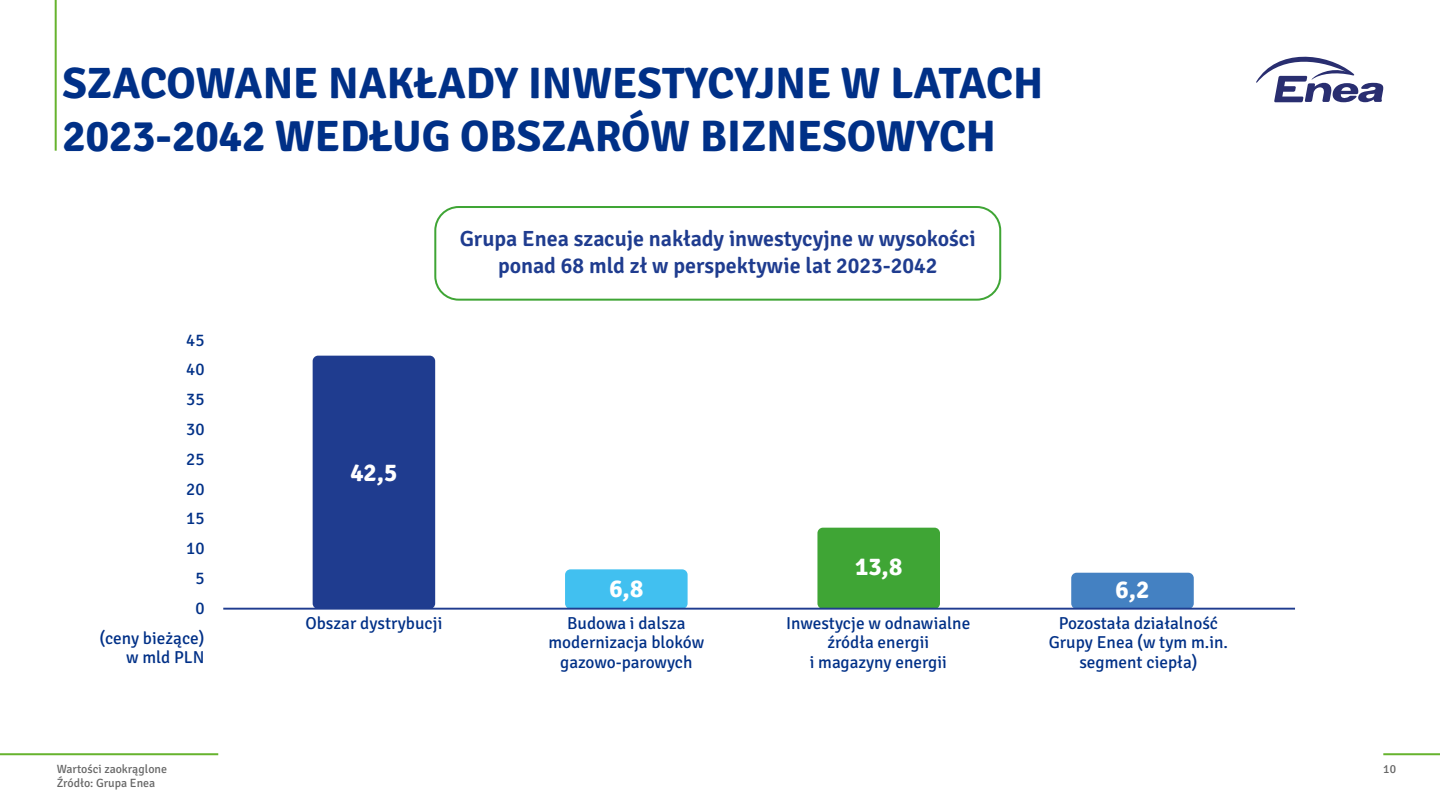
<style>
.page{position:relative;width:1440px;height:811px;background:#fff}
.page>*{position:absolute;margin:0;border:0;box-sizing:border-box;transform-origin:0 0}
.t1{font:700 44px/52.8px "Signika";color:#003087}
.t2{font:700 25px "Signika";color:#fff}
.t3{font:600 22px/26.4px "Signika";color:#1f3c8f;text-align:center}
.t4{font:17.2px/29.8px "Signika";color:#003087;text-align:center}
.t5{font:12px/14.4px "Signika";color:#666}
</style>
<div class="page">
<hr style="left:0;top:752px;width:218px;height:2px;background:#66b32e">
<hr style="left:1383px;top:752px;width:57px;height:2px;background:#66b32e">
<hr style="left:55px;top:0;width:2px;height:151px;background:#66b32e">
<svg style="left:1256px;top:56px;width:128px;height:46px"></svg>
<div style="left:1071px;top:572px;width:123px;height:36px;background:#4481c2;border-radius:5px"></div>
<div style="left:817px;top:527px;width:123px;height:81px;background:#3fa535;border-radius:5px"></div>
<div style="left:565px;top:569px;width:123px;height:39px;background:#41c0f0;border-radius:5px"></div>
<div style="left:313px;top:355px;width:122px;height:253px;background:#1f3c8f;border-radius:5px"></div>
<hr style="left:223px;top:607px;width:1072px;height:2px;background:#1f3c8f">
<div style="left:434px;top:206px;width:567px;height:94px;border:2px solid #3fa535;border-radius:23px"></div>
<h1 class="t1" style="left:62px;top:57px;width:982px">SZACOWANE NAKŁADY INWESTYCYJNE W LATACH<br>2023-2042 WEDŁUG OBSZARÓW BIZNESOWYCH</h1>
<p class="t4" style="left:99px;top:325px;width:107px;text-align:right">45<br>40<br>35<br>30<br>25<br>20<br>15<br>10<br>5<br>0<br>(ceny bieżące)</p>
<p class="t4" style="left:126px;top:642px;width:80px">w mld PLN</p>
<p class="t3" style="left:460px;top:226px;width:518px">Grupa Enea szacuje nakłady inwestycyjne w wysokości ponad 68 mld zł w perspektywie lat 2023-2042</p>
<h2 class="t2" style="left:350px;top:457px;width:49px">42,5</h2>
<h2 class="t2" style="left:609px;top:573px;width:35px">6,8</h2>
<h2 class="t2" style="left:855px;top:551px;width:49px">13,8</h2>
<h2 class="t2" style="left:1116px;top:574px;width:35px">6,2</h2>
<p class="t4" style="left:305px;top:608px;width:138px">Obszar dystrybucji</p>
<p class="t4" style="left:548px;top:613px;width:157px;line-height:19.2px">Budowa i dalsza modernizacja bloków gazowo-parowych</p>
<p class="t4" style="left:786px;top:613px;width:186px;line-height:19.2px">Inwestycje w odnawialne źródła energii<br>i magazyny energii</p>
<p class="t4" style="left:1049px;top:613px;width:181px;line-height:19.2px">Pozostała działalność<br>Grupy Enea (w tym m.in. segment ciepła)</p>
<p class="t5" style="left:57px;top:761px;width:112px">Wartości zaokrąglone<br>Źródło: Grupa Enea</p>
<p class="t5" style="left:1383px;top:761px;width:14px">10</p>
</div>
